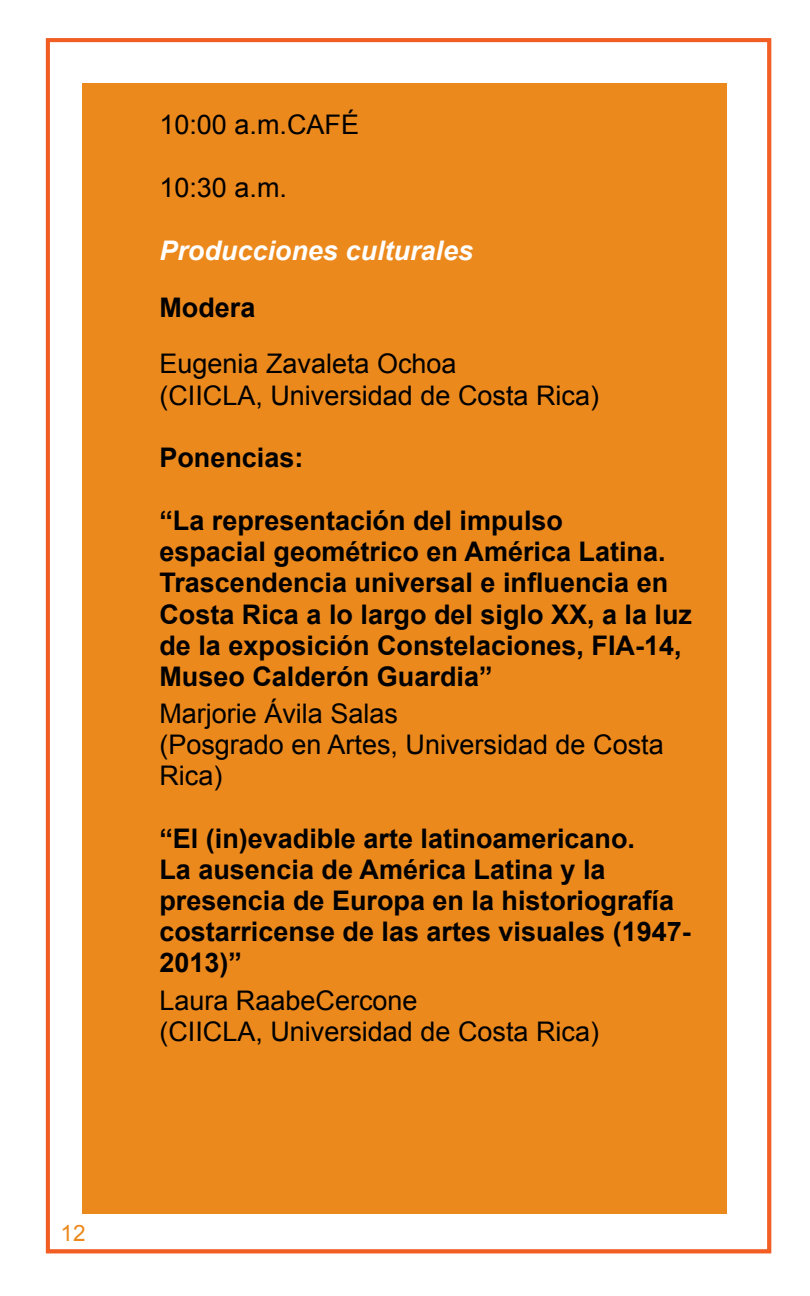
<style>
.page{position:relative;width:810px;height:1296px;background:#fff}
.page>*{position:absolute;margin:0;border:0;box-sizing:border-box;transform-origin:0 0}
.t1{font:700 27px/31.1px "Arial";color:#000}
.t2{font:27px/31.1px "Arial";color:#000}
.t3{font:italic 700 27px "Arial";color:#fff}
.t4{font:22.5px "Arial";color:#ec891d}
</style>
<div class="page">
<div style="left:46px;top:38px;width:725px;height:1215px;border:4px solid #f15d22"></div>
<div style="left:83px;top:83px;width:644px;height:1130px;background:#ec891d"></div>
<p class="t4" style="left:61px;top:1218px;width:27px">12</p>
<p class="t2" style="left:159px;top:110px;width:201px">10:00 a.m.CAFÉ</p>
<p class="t2" style="left:159px;top:173px;width:129px">10:30 a.m.</p>
<p class="t3" style="left:159px;top:233px;width:315px">Producciones culturales</p>
<p class="t1" style="left:159px;top:293px;width:98px">Modera</p>
<p class="t2" style="left:159px;top:349px;width:441px">Eugenia Zavaleta Ochoa<br>(CIICLA, Universidad de Costa Rica)</p>
<p class="t1" style="left:159px;top:443px;width:146px">Ponencias:</p>
<p class="t1" style="left:159px;top:506px;width:534px">“La representación del impulso<br>espacial geométrico en América Latina.<br>Trascendencia universal e influencia en Costa Rica a lo largo del siglo XX, a la luz de la exposición Constelaciones, FIA-14, Museo Calderón Guardia”</p>
<p class="t2" style="left:159px;top:698px;width:506px">Marjorie Ávila Salas<br>(Posgrado en Artes, Universidad de Costa<br>Rica)</p>
<p class="t1" style="left:159px;top:824px;width:533px">“El (in)evadible arte latinoamericano.<br>La ausencia de América Latina y la presencia de Europa en la historiografía costarricense de las artes visuales (1947- 2013)”</p>
<p class="t2" style="left:159px;top:985px;width:441px">Laura RaabeCercone<br>(CIICLA, Universidad de Costa Rica)</p>
</div>
